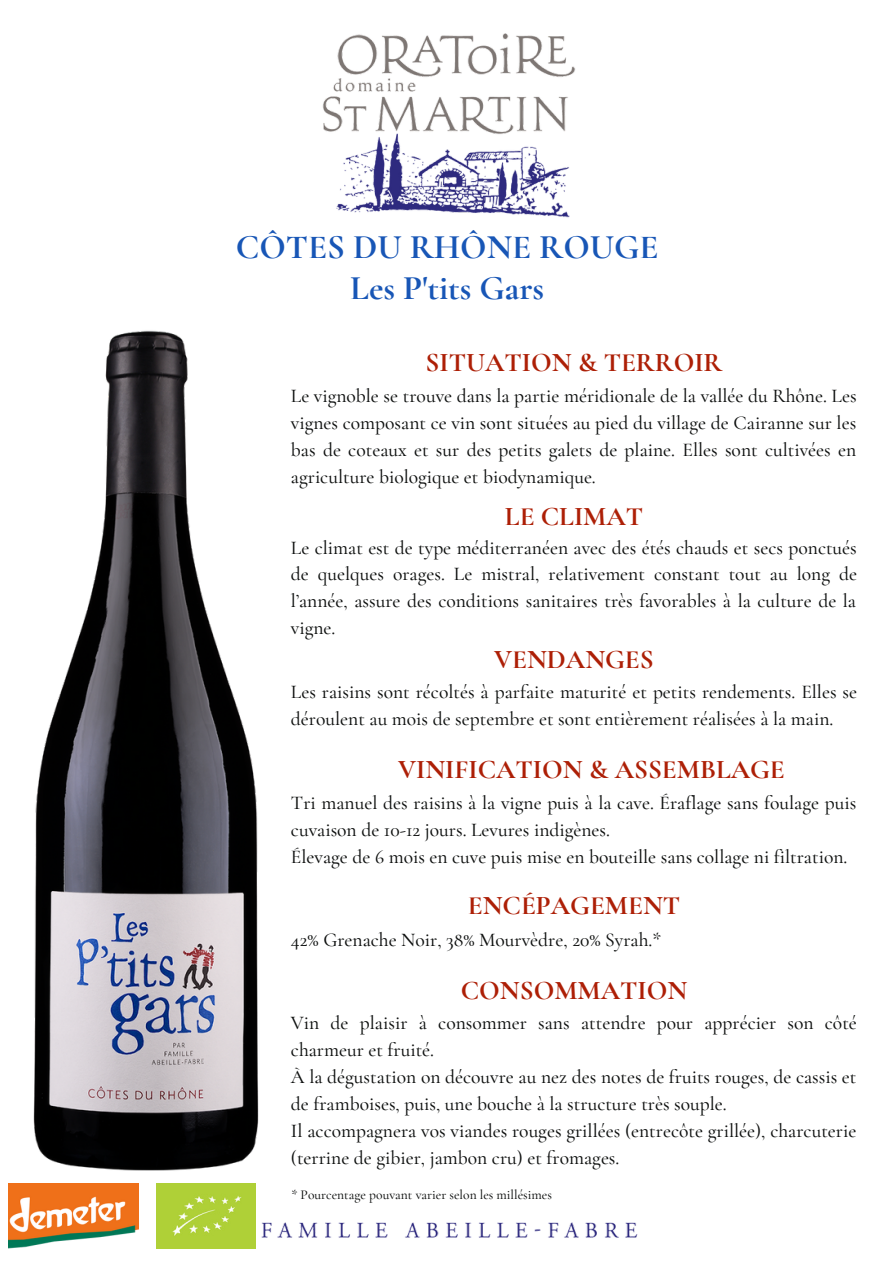
<style>
.page{position:relative;width:894px;height:1264px;background:#fff}
.page>*{position:absolute;margin:0;border:0;box-sizing:border-box;transform-origin:0 0}
.t1{font:700 34.5px/41.7px "Cormorant Garamond";color:#1856b6;text-align:center}
.t2{font:700 27px "Cormorant Garamond";color:#ad1f06}
.t3{font:500 19.5px/27px "Cormorant Garamond";color:#0e100f}
.t4{font:500 13.5px "Cormorant Garamond";color:#0e100f}
</style>
<div class="page">
<img style="left:336px;top:147px;width:234px;height:71px">
<img style="left:322px;top:33px;width:253px;height:114px">
<img style="left:33px;top:330px;width:226px;height:841px">
<img style="left:261px;top:1222px;width:377px;height:16px">
<img style="left:9px;top:1183px;width:129px;height:65px">
<img style="left:156px;top:1183px;width:100px;height:65px">
<h1 class="t1" style="left:236px;top:226px;width:424px">CÔTES DU RHÔNE ROUGE<br>Les P'tits Gars</h1>
<h2 class="t2" style="left:425px;top:346px;width:298px">SITUATION &amp; TERROIR</h2>
<p class="t3" style="left:291px;top:382px;width:567px;text-align:justify">Le vignoble se trouve dans la partie méridionale de la vallée du Rhône. Les vignes composant ce vin sont situées au pied du village de Cairanne sur les bas de coteaux et sur des petits galets de plaine. Elles sont cultivées en agriculture biologique et biodynamique.</p>
<h2 class="t2" style="left:505px;top:500px;width:140px">LE CLIMAT</h2>
<p class="t3" style="left:291px;top:534px;width:567px;text-align:justify">Le climat est de type méditerranéen avec des étés chauds et secs ponctués de quelques orages. Le mistral, relativement constant tout au long de l’année, assure des conditions sanitaires très favorables à la culture de la vigne.</p>
<h2 class="t2" style="left:494px;top:642px;width:161px">VENDANGES</h2>
<p class="t3" style="left:291px;top:678px;width:567px">Les raisins sont récoltés à parfaite maturité et petits rendements. Elles se déroulent au mois de septembre et sont entièrement réalisées à la main.</p>
<h2 class="t2" style="left:398px;top:753px;width:388px">VINIFICATION &amp; ASSEMBLAGE</h2>
<p class="t3" style="left:291px;top:789px;width:566px">Tri manuel des raisins à la vigne puis à la cave. Éraflage sans foulage puis cuvaison de 10-12 jours. Levures indigènes.<br>Élevage de 6 mois en cuve puis mise en bouteille sans collage ni filtration.</p>
<h2 class="t2" style="left:467px;top:889px;width:214px">ENCÉPAGEMENT</h2>
<p class="t3" style="left:291px;top:926px;width:371px">42% Grenache Noir, 38% Mourvèdre, 20% Syrah.*</p>
<h2 class="t2" style="left:460px;top:973px;width:228px">CONSOMMATION</h2>
<p class="t3" style="left:291px;top:1009px;width:567px">Vin de plaisir à consommer sans attendre pour apprécier son côté charmeur et fruité.<br>À la dégustation on découvre au nez des notes de fruits rouges, de cassis et de framboises, puis, une bouche à la structure très souple.<br>Il accompagnera vos viandes rouges grillées (entrecôte grillée), charcuterie (terrine de gibier, jambon cru) et fromages.</p>
<p class="t4" style="left:291px;top:1186px;width:262px">* Pourcentage pouvant varier selon les millésimes</p>
</div>
